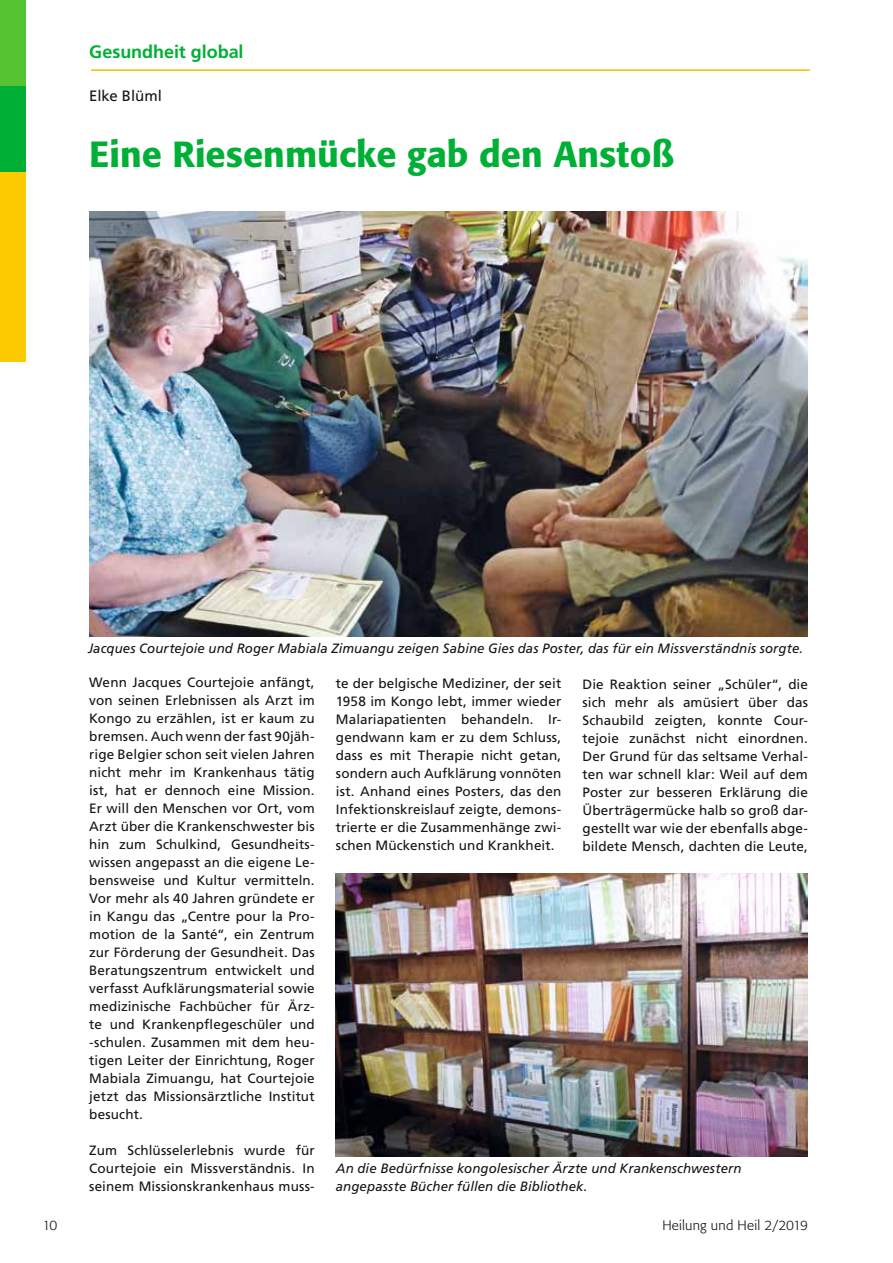
<style>
.page{position:relative;width:893px;height:1263px;background:#fff}
.page>*{position:absolute;margin:0;border:0;box-sizing:border-box;transform-origin:0 0}
.t1{font:500 36px "Formata BQ";color:#00b036}
.t2{font:700 18px "Frutiger LT";letter-spacing:-.005em;color:#00b036}
.t3{font:15px "Frutiger LT";letter-spacing:-.005em;color:#141414}
.t4{font:13.5px/18px "Frutiger LT";letter-spacing:.01em;color:#141414;text-align:justify}
.t5{font:italic 13.5px/18px "Frutiger LT";letter-spacing:.005em;color:#141414}
.t6{font:300 13.5px "Formata BQ";letter-spacing:.015em;color:#141414}
</style>
<div class="page">
<div style="left:0;top:172px;width:26px;height:189px;background:#fdc900"></div>
<div style="left:0;top:0;width:26px;height:87px;background:#56c333"></div>
<div style="left:0;top:87px;width:26px;height:85px;background:#00b036"></div>
<hr style="left:91px;top:69px;width:719px;height:2px;background:#fbb900">
<img style="left:336px;top:873px;width:472px;height:284px">
<img style="left:90px;top:211px;width:718px;height:425px">
<h2 class="t2" style="left:89px;top:41px;width:156px">Gesundheit global</h2>
<p class="t3" style="left:89px;top:87px;width:74px">Elke Blüml</p>
<h1 class="t1" style="left:89px;top:133px;width:586px">Eine Riesenmücke gab den Anstoß</h1>
<p class="t5" style="left:88px;top:639px;width:717px">Jacques Courtejoie und Roger Mabiala Zimuangu zeigen Sabine Gies das Poster, das für ein Missverständnis sorgte.</p>
<p class="t4" style="left:89px;top:673px;width:227px">Wenn Jacques Courtejoie anfängt, von seinen Erlebnissen als Arzt im Kongo zu erzählen, ist er kaum zu bremsen. Auch wenn der fast 90jäh&shy;rige Belgier schon seit vielen Jahren nicht mehr im Krankenhaus tätig ist, hat er dennoch eine Mission.<br>Er will den Menschen vor Ort, vom Arzt über die Krankenschwester bis hin zum Schulkind, Gesundheits&shy;wissen angepasst an die eigene Le&shy;bensweise und Kultur vermitteln.<br>Vor mehr als 40 Jahren gründete er in Kangu das „Centre pour la Pro&shy;motion de la Santé“, ein Zentrum zur Förderung der Gesundheit. Das Beratungszentrum entwickelt und verfasst Aufklärungsmaterial sowie medizinische Fachbücher für Ärz&shy;te und Krankenpflegeschüler und -schulen. Zusammen mit dem heu&shy;tigen Leiter der Einrichtung, Roger Mabiala Zimuangu, hat Courtejoie jetzt das Missionsärztliche Institut besucht.</p>
<p class="t4" style="left:89px;top:1141px;width:227px">Zum Schlüsselerlebnis wurde für Courtejoie ein Missverständnis. In seinem Missionskrankenhaus muss-</p>
<p class="t4" style="left:336px;top:675px;width:227px">te der belgische Mediziner, der seit 1958 im Kongo lebt, immer wieder Malariapatienten behandeln. Ir&shy;gendwann kam er zu dem Schluss, dass es mit Therapie nicht getan, sondern auch Aufklärung vonnöten ist. Anhand eines Posters, das den Infektionskreislauf zeigte, demons&shy;trierte er die Zusammenhänge zwi&shy;schen Mückenstich und Krankheit.</p>
<p class="t4" style="left:583px;top:675px;width:227px">Die Reaktion seiner „Schüler“, die sich mehr als amüsiert über das Schaubild zeigten, konnte Cour&shy;tejoie zunächst nicht einordnen.<br>Der Grund für das seltsame Verhal&shy;ten war schnell klar: Weil auf dem Poster zur besseren Erklärung die Überträgermücke halb so groß dar&shy;gestellt war wie der ebenfalls abge&shy;bildete Mensch, dachten die Leute,</p>
<p class="t5" style="left:336px;top:1159px;width:407px">An die Bedürfnisse kongolesischer Ärzte und Krankenschwestern angepasste Bücher füllen die Bibliothek.</p>
<p class="t6" style="left:43px;top:1218px;width:16px">10</p>
<p class="t6" style="left:662px;top:1218px;width:147px">Heilung und Heil 2/2019</p>
</div>
